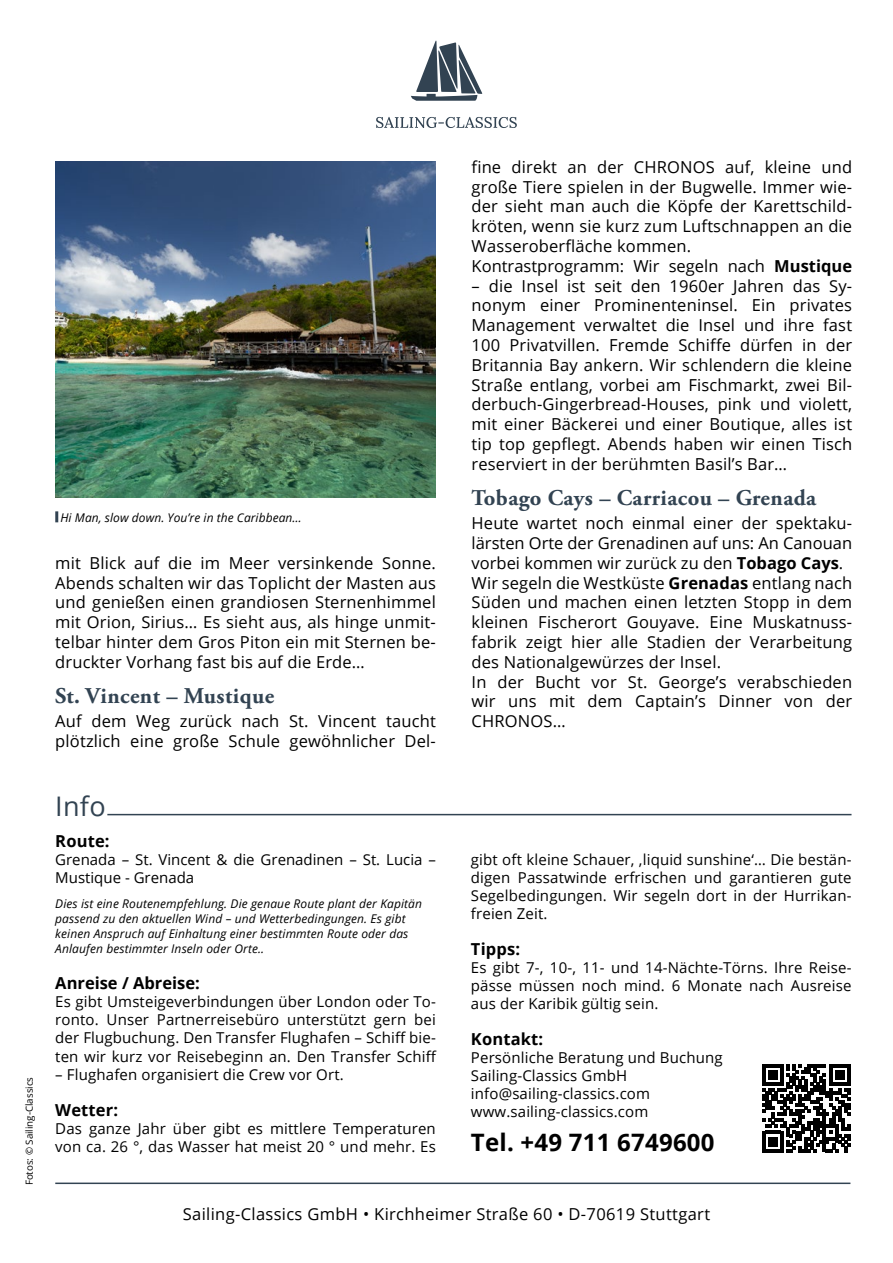
<style>
.page{position:relative;width:893px;height:1263px;background:#fff}
.page>*{position:absolute;margin:0;border:0;box-sizing:border-box;transform-origin:0 0}
.t1{font:27px "Open Sans";color:#324352}
.t2{font:700 24px "Open Sans";letter-spacing:.01em;color:#000}
.t3{font:700 22.5px "Adobe Garamond Pro";letter-spacing:.02em;color:#324352}
.t4{font:16.5px/19.8px "Open Sans";letter-spacing:.01em;color:#000}
.t5{font:700 16.5px "Open Sans";letter-spacing:.01em;color:#000}
.t6{font:15px/18px "Open Sans";letter-spacing:.01em;color:#000}
.t7{font:italic 12px/15px "Open Sans";letter-spacing:.01em;color:#000}
.t8{font:9.75px "Open Sans";color:#000}
.s1{font-weight:700}
</style>
<div class="page">
<svg style="left:411px;top:41px;width:71px;height:60px"></svg>
<svg style="left:376px;top:117px;width:141px;height:11px"></svg>
<img style="left:55px;top:162px;width:380px;height:335px">
<svg style="left:55px;top:511px;width:3px;height:11px"></svg>
<svg style="left:762px;top:1064px;width:88px;height:88px"></svg>
<hr style="left:55px;top:1182px;width:795px;height:2px;background:#324352">
<hr style="left:107px;top:814px;width:744px;height:1px;background:#324352">
<p class="t8" style="left:23px;top:1185px;width:110px;rotate:-90deg">Fotos: © Sailing-Classics</p>
<p class="t7" style="left:60px;top:510px;width:243px">Hi Man, slow down. You’re in the Caribbean…</p>
<p class="t4" style="left:55px;top:552px;width:382px;text-align:justify">mit Blick auf die im Meer versinkende Sonne.<br>Abends schalten wir das Toplicht der Masten aus und genießen einen grandiosen Sternenhimmel mit Orion, Sirius… Es sieht aus, als hinge unmit&shy;telbar hinter dem Gros Piton ein mit Sternen be&shy;druckter Vorhang fast bis auf die Erde…</p>
<h3 class="t3" style="left:55px;top:683px;width:220px">St. Vincent – Mustique</h3>
<p class="t4" style="left:55px;top:711px;width:382px">Auf dem Weg zurück nach St. Vincent taucht plötzlich eine große Schule gewöhnlicher Del-</p>
<h1 class="t1" style="left:55px;top:787px;width:52px">Info</h1>
<p class="t5" style="left:55px;top:829px;width:56px">Route:</p>
<p class="t6" style="left:55px;top:850px;width:382px">Grenada – St. Vincent &amp; die Grenadinen – St. Lucia –<br>Mustique - Grenada</p>
<p class="t7" style="left:55px;top:896px;width:368px">Dies ist eine Routenempfehlung. Die genaue Route plant der Kapitän passend zu den aktuellen Wind – und Wetterbedingungen. Es gibt keinen Anspruch auf Einhaltung einer bestimmten Route oder das Anlaufen bestimmter Inseln oder Orte..</p>
<p class="t5" style="left:55px;top:972px;width:146px">Anreise / Abreise:</p>
<p class="t6" style="left:55px;top:993px;width:383px;text-align:justify">Es gibt Umsteigeverbindungen über London oder To&shy;ronto. Unser Partnerreisebüro unterstützt gern bei der Flugbuchung. Den Transfer Flughafen – Schiff bie&shy;ten wir kurz vor Reisebeginn an. Den Transfer Schiff</p>
<p class="t6" style="left:55px;top:1065px;width:290px">– Flughafen organisiert die Crew vor Ort.</p>
<p class="t5" style="left:55px;top:1098px;width:64px">Wetter:</p>
<p class="t6" style="left:55px;top:1119px;width:382px">Das ganze Jahr über gibt es mittlere Temperaturen von ca. 26 °, das Wasser hat meist 20 ° und mehr. Es</p>
<p class="t4" style="left:472px;top:156px;width:382px">fine direkt an der CHRONOS auf, kleine und große Tiere spielen in der Bugwelle. Immer wie&shy;der sieht man auch die Köpfe der Karettschild&shy;kröten, wenn sie kurz zum Luftschnappen an die Wasseroberfläche kommen.<br>Kontrastprogramm: Wir segeln nach <span class="s1">Mustique</span></p>
<p class="t4" style="left:472px;top:275px;width:382px;text-align:justify">– die Insel ist seit den 1960er Jahren das Sy&shy;nonym einer Prominenteninsel. Ein privates Management verwaltet die Insel und ihre fast 100 Privatvillen. Fremde Schiffe dürfen in der Britannia Bay ankern. Wir schlendern die kleine Straße entlang, vorbei am Fischmarkt, zwei Bil&shy;derbuch-Gingerbread-Houses, pink und violett, mit einer Bäckerei und einer Boutique, alles ist tip top gepflegt. Abends haben wir einen Tisch reserviert in der berühmten Basil’s Bar…</p>
<h3 class="t3" style="left:472px;top:485px;width:346px">Tobago Cays – Carriacou – Grenada</h3>
<p class="t4" style="left:472px;top:513px;width:382px">Heute wartet noch einmal einer der spektaku&shy;lärsten Orte der Grenadinen auf uns: An Canouan vorbei kommen wir zurück zu den <span class="s1">Tobago Cays</span>.<br>Wir segeln die Westküste <span class="s1">Grenadas</span> entlang nach Süden und machen einen letzten Stopp in dem kleinen Fischerort Gouyave. Eine Muskatnuss&shy;fabrik zeigt hier alle Stadien der Verarbeitung des Nationalgewürzes der Insel.<br>In der Bucht vor St. George’s verabschieden wir uns mit dem Captain’s Dinner von der CHRONOS…</p>
<p class="t6" style="left:471px;top:850px;width:382px;text-align:justify">gibt oft kleine Schauer, ‚liquid sunshine‘… Die bestän&shy;digen Passatwinde erfrischen und garantieren gute Segelbedingungen. Wir segeln dort in der Hurrikan&shy;freien Zeit.</p>
<p class="t5" style="left:471px;top:937px;width:51px">Tipps:</p>
<p class="t6" style="left:471px;top:958px;width:382px;text-align:justify">Es gibt 7-, 10-, 11- und 14-Nächte-Törns. Ihre Reise&shy;pässe müssen noch mind. 6 Monate nach Ausreise aus der Karibik gültig sein.</p>
<p class="t5" style="left:471px;top:1027px;width:74px">Kontakt:</p>
<p class="t6" style="left:471px;top:1048px;width:253px">Persönliche Beratung und Buchung<br>Sailing-Classics GmbH info@sailing-classics.com www.sailing-classics.com</p>
<h2 class="t2" style="left:471px;top:1126px;width:245px">Tel. +49 711 6749600</h2>
<p class="t4" style="left:183px;top:1204px;width:529px">Sailing-Classics GmbH • Kirchheimer Straße 60 • D-70619 Stuttgart</p>
</div>
